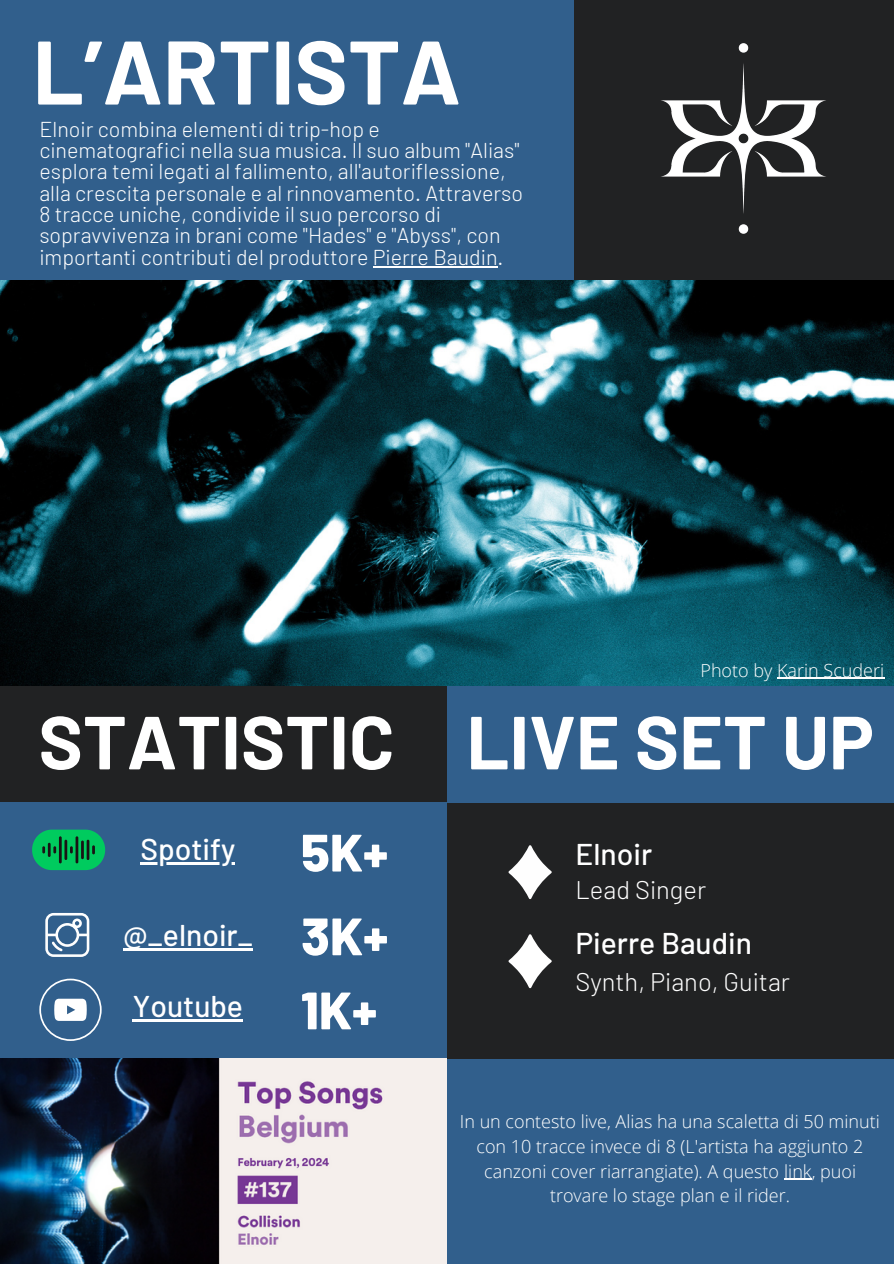
<style>
.page{position:relative;width:894px;height:1264px;background:#fff}
.page>*{position:absolute;margin:0;border:0;box-sizing:border-box;transform-origin:0 0}
.t1{font:700 90px "Barlow";color:#fff}
.t2{font:700 75px "Barlow";color:#fff}
.t3{font:800 52.5px "Barlow";color:#fff}
.t4{font:500 30px "Barlow";color:#fff}
.t5{font:300 25.5px "Barlow";color:#fff}
.t6{font:300 21.45px/21.3px "Barlow";color:#fff}
.t7{font:300 18px/24.8px "Open Sans";color:#fff;text-align:center}
.s1{font-weight:800;font-size:52.5px}
</style>
<div class="page">
<div style="left:0;top:0;width:893px;height:1263px;background:#212223"></div>
<img style="left:0;top:1058px;width:446px;height:205px">
<div style="left:0;top:0;width:573px;height:288px;background:#315f8c"></div>
<img style="left:0;top:281px;width:893px;height:405px">
<div style="left:446px;top:686px;width:447px;height:116px;background:#315f8c"></div>
<div style="left:0;top:802px;width:446px;height:256px;background:#315f8c"></div>
<div style="left:446px;top:1059px;width:447px;height:204px;background:#315f8c"></div>
<img style="left:661px;top:43px;width:165px;height:191px">
<svg style="left:45px;top:912px;width:44px;height:44px"></svg>
<svg style="left:32px;top:829px;width:73px;height:41px;background:#09a359"></svg>
<svg style="left:508px;top:845px;width:43px;height:54px"></svg>
<svg style="left:508px;top:934px;width:43px;height:54px"></svg>
<svg style="left:39px;top:978px;width:62px;height:62px"></svg>
<hr style="left:373px;top:266px;width:124px;height:1px;background:#fff">
<hr style="left:140px;top:862px;width:95px;height:2px;background:#fff">
<hr style="left:123px;top:948px;width:130px;height:2px;background:#fff">
<hr style="left:133px;top:1018px;width:110px;height:3px;background:#fff">
<hr style="left:777px;top:677px;width:107px;height:2px;background:#fff">
<svg style="left:784px;top:1178px;width:27px;height:1px"></svg>
<h1 class="t1" style="left:33px;top:15px;width:430px">L’ARTISTA</h1>
<p class="t6" style="left:39px;top:117px;width:485px">Elnoir combina elementi di trip-hop e cinematografici nella sua musica. Il suo album "Alias" esplora temi legati al fallimento, all'autoriflessione, alla crescita personale e al rinnovamento. Attraverso 8 tracce uniche, condivide il suo percorso di sopravvivenza in brani come "Hades" e "Abyss", con importanti contributi del produttore Pierre Baudin.</p>
<p class="t7" style="left:700px;top:657px;width:185px">Photo by Karin Scuderi</p>
<h2 class="t2" style="left:38px;top:694px;width:357px">STATISTIC</h2>
<h3 class="t4" style="left:140px;top:830px;width:96px">Spotify</h3>
<h3 class="t3" style="left:301px;top:819px;width:89px">5K+</h3>
<h3 class="t4" style="left:123px;top:916px;width:266px">@_elnoir_ <span class="s1">3K+</span></h3>
<h3 class="t4" style="left:133px;top:986px;width:112px">Youtube</h3>
<h3 class="t3" style="left:301px;top:976px;width:78px">1K+</h3>
<h2 class="t2" style="left:466px;top:694px;width:409px">LIVE SET UP</h2>
<h3 class="t4" style="left:575px;top:835px;width:78px">Elnoir</h3>
<p class="t5" style="left:575px;top:873px;width:132px">Lead Singer</p>
<h3 class="t4" style="left:575px;top:924px;width:178px">Pierre Baudin</h3>
<p class="t5" style="left:575px;top:965px;width:216px">Synth, Piano, Guitar</p>
<p class="t7" style="left:460px;top:1108px;width:421px">In un contesto live, Alias ha una scaletta di 50 minuti con 10 tracce invece di 8 (L'artista ha aggiunto 2 canzoni cover riarrangiate). A questo link, puoi trovare lo stage plan e il rider.</p>
</div>
